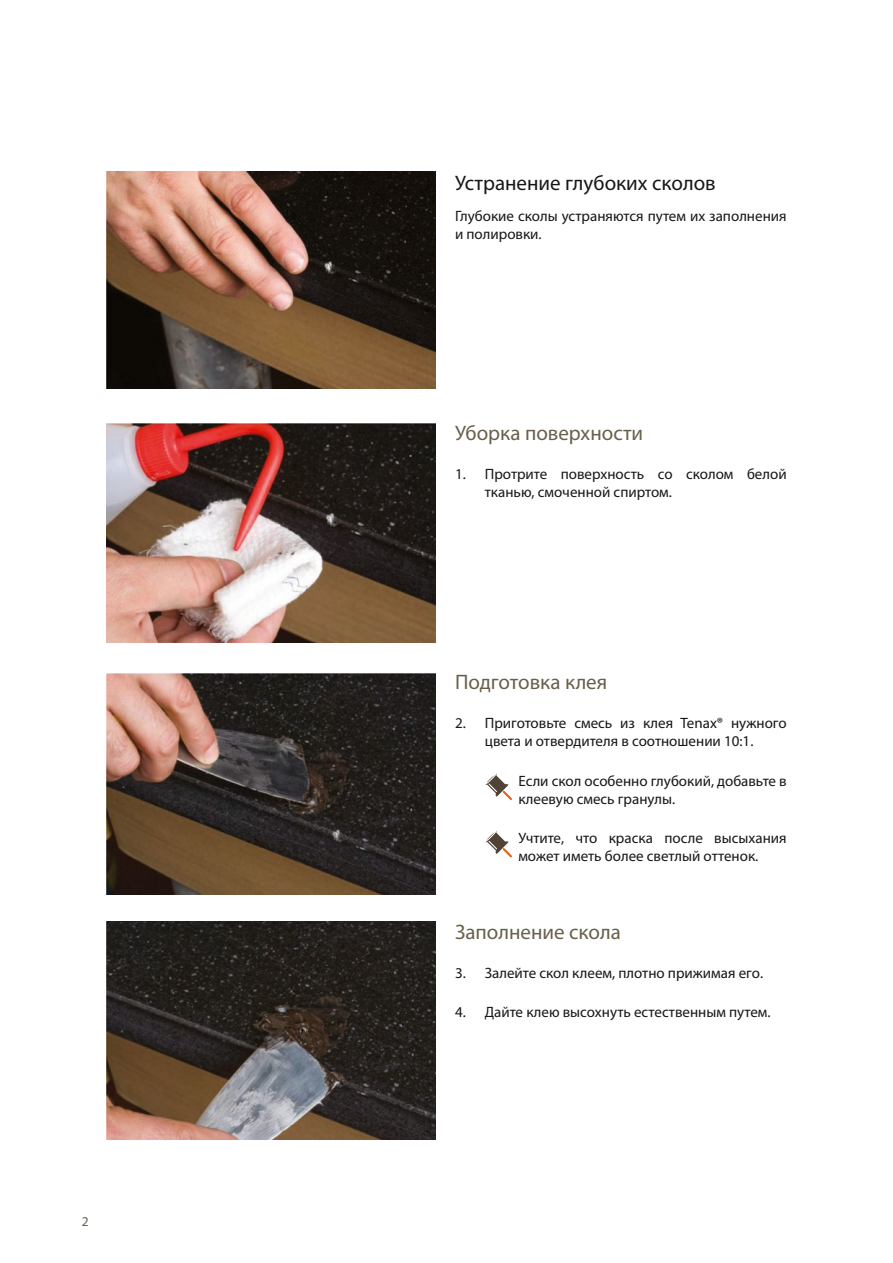
<style>
.page{position:relative;width:893px;height:1263px;background:#fff}
.page>*{position:absolute;margin:0;border:0;box-sizing:border-box;transform-origin:0 0}
.t1{font:21px "Myriad Pro";color:#68604d}
.t2{font:21px "Myriad Pro";color:#181716}
.t3{font:15px/18px "Myriad Pro";color:#181716}
.t4{font:13.5px "Myriad Pro";color:#68604d}
</style>
<div class="page">
<img style="left:106px;top:172px;width:330px;height:216px">
<img style="left:106px;top:423px;width:330px;height:219px">
<img style="left:106px;top:673px;width:330px;height:221px">
<img style="left:106px;top:921px;width:330px;height:219px">
<svg style="left:485px;top:773px;width:27px;height:27px"></svg>
<svg style="left:485px;top:831px;width:27px;height:27px"></svg>
<p class="t4" style="left:82px;top:1213px;width:8px">2</p>
<h1 class="t2" style="left:455px;top:170px;width:262px">Устранение глубоких сколов</h1>
<p class="t3" style="left:455px;top:207px;width:333px">Глубокие сколы устраняются путем их заполнения и полировки.</p>
<h1 class="t1" style="left:455px;top:420px;width:190px">Уборка поверхности</h1>
<p class="t3" style="left:485px;top:465px;width:303px;text-indent:-30px">1. Протрите поверхность со сколом белой тканью, смоченной спиртом.</p>
<h1 class="t1" style="left:455px;top:669px;width:154px">Подготовка клея</h1>
<p class="t3" style="left:455px;top:714px;width:333px;text-align:center">2. Приготовьте смесь из клея Tenax® нужного цвета и отвердителя в соотношении 10:1.</p>
<p class="t3" style="left:518px;top:771px;width:270px">Если скол особенно глубокий, добавьте в клеевую смесь гранулы.</p>
<p class="t3" style="left:518px;top:828px;width:270px">Учтите, что краска после высыхания может иметь более светлый оттенок.</p>
<h1 class="t1" style="left:455px;top:918px;width:167px">Заполнение скола</h1>
<p class="t3" style="left:455px;top:963px;width:310px">3. Залейте скол клеем, плотно прижимая его.</p>
<p class="t3" style="left:455px;top:1003px;width:317px">4. Дайте клею высохнуть естественным путем.</p>
</div>
